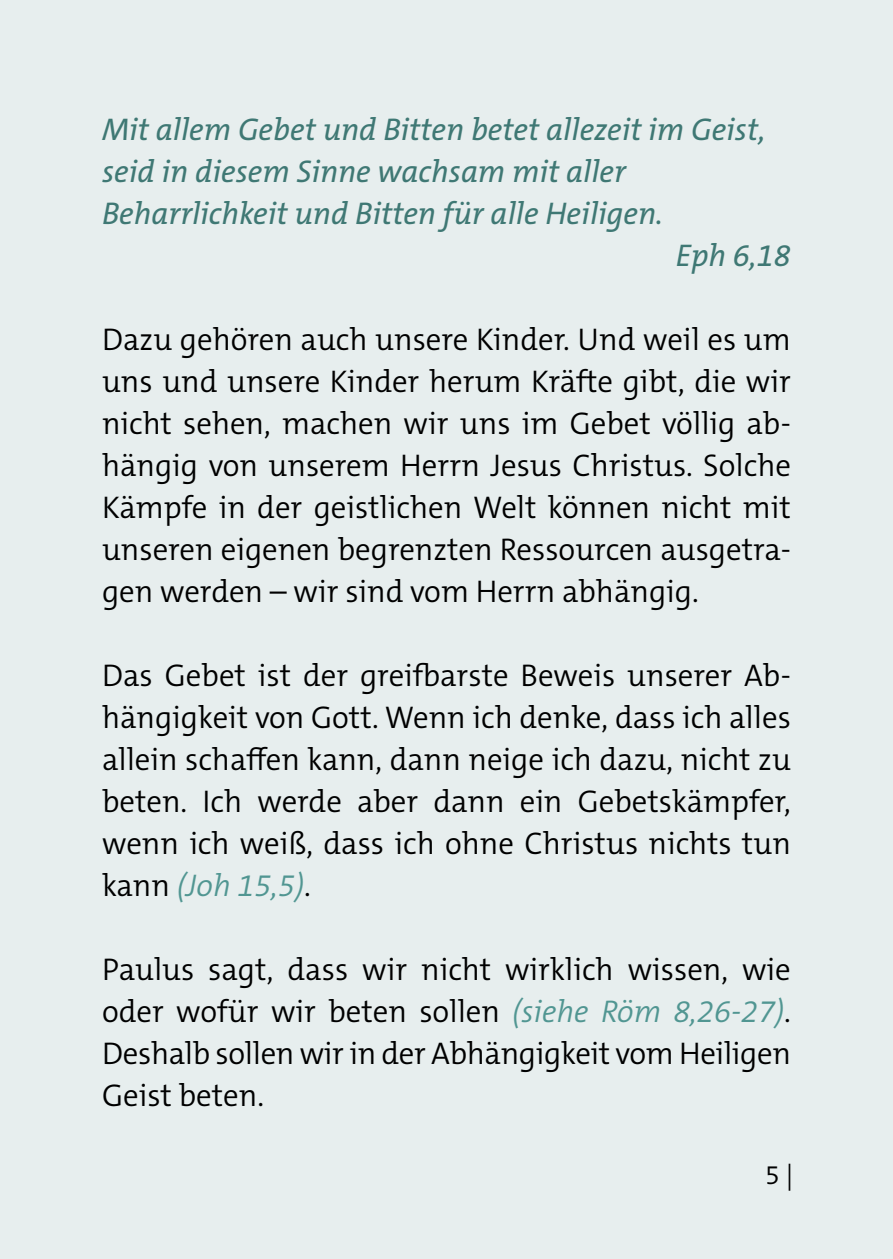
<style>
.page{position:relative;width:893px;height:1259px;background:#e7eeee}
.page>*{position:absolute;margin:0;border:0;box-sizing:border-box;transform-origin:0 0}
.t1{font:300 31.5px/42px "The Mix C5";color:#000;text-align:justify}
.t2{font:italic 31.5px "The Mix C5";color:#3f7874}
.t3{font:300 27px "The Mix C5";color:#000}
.s1{font-style:italic;color:#519692}
</style>
<div class="page">
<p class="t2" style="left:102px;top:109px;width:665px">Mit allem Gebet und Bitten betet allezeit im Geist,</p>
<p class="t2" style="left:102px;top:151px;width:525px">seid in diesem Sinne wachsam mit aller</p>
<p class="t2" style="left:102px;top:193px;width:563px">Beharrlichkeit und Bitten für alle Heiligen.</p>
<p class="t2" style="left:676px;top:235px;width:117px">Eph 6,18</p>
<p class="t1" style="left:102px;top:318px;width:690px">Dazu gehören auch unsere Kinder. Und weil es um uns und unsere Kinder herum Kräfte gibt, die wir nicht sehen, machen wir uns im Gebet völlig ab&shy;hängig von unserem Herrn Jesus Christus. Solche Kämpfe in der geistlichen Welt können nicht mit unseren eigenen begrenzten Ressourcen ausgetra&shy;gen werden – wir sind vom Herrn abhängig.</p>
<p class="t1" style="left:102px;top:654px;width:690px">Das Gebet ist der greifbarste Beweis unserer Ab&shy;hängigkeit von Gott. Wenn ich denke, dass ich alles allein schaffen kann, dann neige ich dazu, nicht zu beten. Ich werde aber dann ein Gebetskämpfer, wenn ich weiß, dass ich ohne Christus nichts tun kann <span class="s1">(Joh 15,5)</span>.</p>
<p class="t1" style="left:102px;top:948px;width:690px">Paulus sagt, dass wir nicht wirklich wissen, wie oder wofür wir beten sollen <span class="s1">(siehe Röm 8,26-27)</span>.<br>Deshalb sollen wir in der Abhängigkeit vom Heiligen Geist beten.</p>
<p class="t3" style="left:765px;top:1157px;width:30px">5 |</p>
</div>
